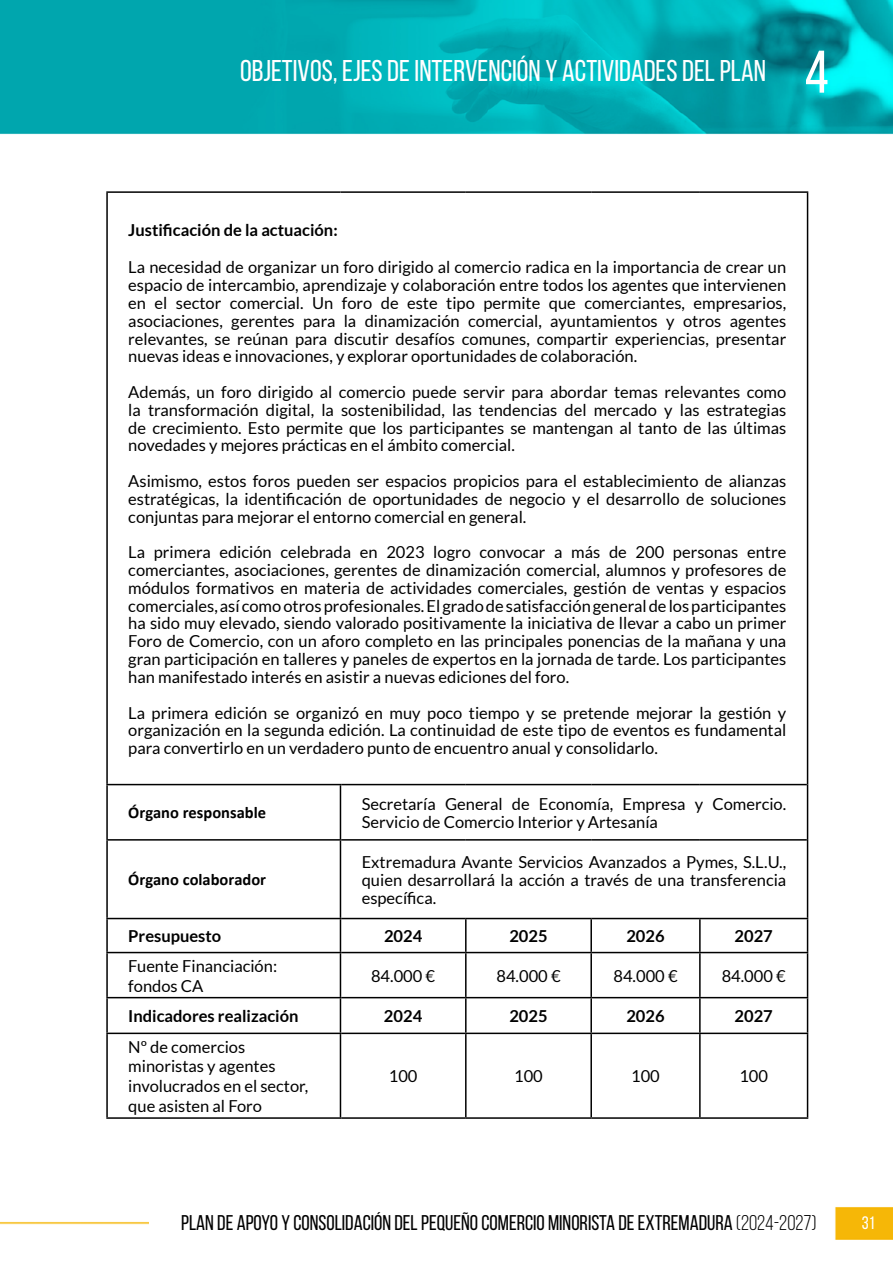
<style>
.page{position:relative;width:893px;height:1263px;background:#fff}
.page>*{position:absolute;margin:0;border:0;box-sizing:border-box;transform-origin:0 0}
.t1{font:30px "Bebas Neue";color:#fff}
.t2{font:21.3px "Bebas Neue";color:#000}
.t3{font:18px "Bebas Neue";color:#fff}
.t4{font:16.5px/17.9px "Lato";color:#000;text-align:justify}
.t5{font:700 16.5px "Lato";color:#000}
.t6{font:700 16.5px "Calibri";color:#000}
.s1{font-size:60px}
.s2{font-style:inherit}
</style>
<div class="page">
<img style="left:0;top:0;width:893px;height:1240px">
<div style="left:149px;top:1209px;width:667px;height:26px;background:#fff"></div>
<hr style="left:106px;top:191px;width:234px;height:2px;background:#000">
<hr style="left:106px;top:193px;width:2px;height:591px;background:#000">
<hr style="left:340px;top:191px;width:126px;height:2px;background:#000">
<hr style="left:466px;top:191px;width:125px;height:2px;background:#000">
<hr style="left:591px;top:191px;width:109px;height:2px;background:#000">
<hr style="left:700px;top:191px;width:108px;height:2px;background:#000">
<hr style="left:341px;top:784px;width:125px;height:1px;background:#000">
<hr style="left:466px;top:784px;width:125px;height:1px;background:#000">
<hr style="left:591px;top:784px;width:109px;height:1px;background:#000">
<hr style="left:700px;top:784px;width:107px;height:1px;background:#000">
<hr style="left:341px;top:839px;width:125px;height:2px;background:#000">
<hr style="left:466px;top:839px;width:125px;height:2px;background:#000">
<hr style="left:591px;top:839px;width:109px;height:2px;background:#000">
<hr style="left:700px;top:839px;width:107px;height:2px;background:#000">
<hr style="left:341px;top:918px;width:125px;height:1px;background:#000">
<hr style="left:466px;top:918px;width:125px;height:1px;background:#000">
<hr style="left:591px;top:918px;width:109px;height:1px;background:#000">
<hr style="left:700px;top:918px;width:108px;height:1px;background:#000">
<hr style="left:807px;top:919px;width:1px;height:33px;background:#000">
<hr style="left:341px;top:952px;width:125px;height:1px;background:#000">
<hr style="left:466px;top:952px;width:125px;height:1px;background:#000">
<hr style="left:591px;top:952px;width:109px;height:1px;background:#000">
<hr style="left:700px;top:952px;width:108px;height:1px;background:#000">
<hr style="left:807px;top:953px;width:1px;height:44px;background:#000">
<hr style="left:341px;top:997px;width:125px;height:1px;background:#000">
<hr style="left:466px;top:997px;width:125px;height:1px;background:#000">
<hr style="left:591px;top:997px;width:109px;height:1px;background:#000">
<hr style="left:700px;top:997px;width:108px;height:1px;background:#000">
<hr style="left:807px;top:998px;width:1px;height:34px;background:#000">
<hr style="left:341px;top:1032px;width:125px;height:2px;background:#000">
<hr style="left:466px;top:1032px;width:125px;height:2px;background:#000">
<hr style="left:465px;top:1034px;width:2px;height:83px;background:#000">
<hr style="left:591px;top:1032px;width:109px;height:2px;background:#000">
<hr style="left:590px;top:1034px;width:2px;height:83px;background:#000">
<hr style="left:700px;top:1032px;width:108px;height:2px;background:#000">
<hr style="left:699px;top:1034px;width:2px;height:83px;background:#000">
<hr style="left:807px;top:1034px;width:1px;height:83px;background:#000">
<hr style="left:341px;top:1117px;width:125px;height:2px;background:#000">
<hr style="left:466px;top:1117px;width:125px;height:2px;background:#000">
<hr style="left:591px;top:1117px;width:109px;height:2px;background:#000">
<hr style="left:700px;top:1117px;width:108px;height:2px;background:#000">
<hr style="left:807px;top:193px;width:1px;height:591px;background:#000">
<hr style="left:106px;top:784px;width:235px;height:1px;background:#000">
<hr style="left:106px;top:785px;width:2px;height:54px;background:#000">
<hr style="left:340px;top:785px;width:1px;height:54px;background:#000">
<hr style="left:807px;top:784px;width:1px;height:56px;background:#000">
<hr style="left:106px;top:839px;width:235px;height:2px;background:#000">
<hr style="left:106px;top:841px;width:2px;height:77px;background:#000">
<hr style="left:340px;top:841px;width:1px;height:77px;background:#000">
<hr style="left:807px;top:840px;width:1px;height:78px;background:#000">
<hr style="left:106px;top:918px;width:235px;height:1px;background:#000">
<hr style="left:106px;top:919px;width:2px;height:33px;background:#000">
<hr style="left:340px;top:919px;width:1px;height:33px;background:#000">
<hr style="left:465px;top:919px;width:2px;height:33px;background:#000">
<hr style="left:590px;top:919px;width:2px;height:33px;background:#000">
<hr style="left:699px;top:919px;width:2px;height:33px;background:#000">
<hr style="left:106px;top:952px;width:235px;height:1px;background:#000">
<hr style="left:106px;top:953px;width:2px;height:44px;background:#000">
<hr style="left:340px;top:953px;width:1px;height:44px;background:#000">
<hr style="left:465px;top:953px;width:2px;height:44px;background:#000">
<hr style="left:590px;top:953px;width:2px;height:44px;background:#000">
<hr style="left:699px;top:953px;width:2px;height:44px;background:#000">
<hr style="left:106px;top:997px;width:235px;height:1px;background:#000">
<hr style="left:106px;top:998px;width:2px;height:34px;background:#000">
<hr style="left:340px;top:998px;width:1px;height:34px;background:#000">
<hr style="left:465px;top:998px;width:2px;height:34px;background:#000">
<hr style="left:590px;top:998px;width:2px;height:34px;background:#000">
<hr style="left:699px;top:998px;width:2px;height:34px;background:#000">
<hr style="left:106px;top:1032px;width:235px;height:2px;background:#000">
<hr style="left:106px;top:1034px;width:2px;height:83px;background:#000">
<hr style="left:340px;top:1034px;width:1px;height:83px;background:#000">
<hr style="left:106px;top:1117px;width:235px;height:2px;background:#000">
<h1 class="t1" style="left:240px;top:55px;width:590px">OBJETIVOS, EJES DE INTERVENCIÓN Y ACTIVIDADES DEL PLAN <span class="s1">4</span></h1>
<p class="t5" style="left:128px;top:220px;width:211px">Justificación de la actuación:</p>
<p class="t4" style="left:128px;top:258px;width:659px">La necesidad de organizar un foro dirigido al comercio radica en la importancia de crear un espacio de intercambio, aprendizaje y colaboración entre todos los agentes que intervienen en el sector comercial. Un foro de este tipo permite que comerciantes, empresarios, asociaciones, gerentes para la dinamización comercial, ayuntamientos y otros agentes relevantes, se reúnan para discutir desafíos comunes, compartir experiencias, presentar nuevas ideas e innovaciones, y explorar oportunidades de colaboración.</p>
<p class="t4" style="left:128px;top:383px;width:659px">Además, un foro dirigido al comercio puede servir para abordar temas relevantes como la transformación digital, la sostenibilidad, las tendencias del mercado y las estrategias de crecimiento. Esto permite que los participantes se mantengan al tanto de las últimas novedades y mejores prácticas en el ámbito comercial.</p>
<p class="t4" style="left:128px;top:472px;width:659px">Asimismo, estos foros pueden ser espacios propicios para el establecimiento de alianzas estratégicas, la identificación de oportunidades de negocio y el desarrollo de soluciones conjuntas para mejorar el entorno comercial en general.</p>
<p class="t4" style="left:128px;top:543px;width:659px">La primera edición celebrada en 2023 logro convocar a más de 200 personas entre comerciantes, asociaciones, gerentes de dinamización comercial, alumnos y profesores de módulos formativos en materia de actividades comerciales, gestión de ventas y espacios comerciales, así como otros profesionales. El grado de satisfacción general de los participantes ha sido muy elevado, siendo valorado positivamente la iniciativa de llevar a cabo un primer Foro de Comercio, con un aforo completo en las principales ponencias de la mañana y una gran participación en talleres y paneles de expertos en la jornada de tarde. Los participantes han manifestado interés en asistir a nuevas ediciones del foro.</p>
<p class="t4" style="left:128px;top:703px;width:659px">La primera edición se organizó en muy poco tiempo y se pretende mejorar la gestión y organización en la segunda edición. La continuidad de este tipo de eventos es fundamental para convertirlo en un verdadero punto de encuentro anual y consolidarlo.</p>
<p class="t6" style="left:128px;top:802px;width:139px">Órgano responsable</p>
<p class="t4" style="left:362px;top:795px;width:426px">Secretaría General de Economía, Empresa y Comercio.<br>Servicio de Comercio Interior y Artesanía</p>
<p class="t6" style="left:128px;top:869px;width:139px">Órgano colaborador</p>
<p class="t4" style="left:362px;top:853px;width:426px">Extremadura Avante Servicios Avanzados a Pymes, S.L.U., quien desarrollará la acción a través de una transferencia específica.</p>
<p class="t5" style="left:128px;top:927px;width:94px">Presupuesto</p>
<p class="t5" style="left:384px;top:927px;width:40px">2024</p>
<p class="t5" style="left:509px;top:927px;width:40px">2025</p>
<p class="t5" style="left:626px;top:927px;width:40px">2026</p>
<p class="t5" style="left:735px;top:927px;width:40px">2027</p>
<p class="t4" style="left:128px;top:956px;width:150px;line-height:19.8px">Fuente Financiación: fondos CA</p>
<p class="t4" style="left:371px;top:967px;width:66px">84.000 €</p>
<p class="t4" style="left:496px;top:967px;width:66px">84.000 €</p>
<p class="t4" style="left:613px;top:967px;width:66px">84.000 €</p>
<p class="t4" style="left:722px;top:967px;width:66px">84.000 €</p>
<p class="t5" style="left:128px;top:1006px;width:172px">Indicadores realización</p>
<p class="t5" style="left:384px;top:1006px;width:40px">2024</p>
<p class="t5" style="left:509px;top:1006px;width:40px">2025</p>
<p class="t5" style="left:626px;top:1006px;width:40px">2026</p>
<p class="t5" style="left:735px;top:1006px;width:40px">2027</p>
<p class="t4" style="left:128px;top:1036px;width:182px;line-height:19.8px;text-align:left">Nº de comercios minoristas y agentes involucrados en el sector, que asisten al Foro</p>
<p class="t4" style="left:389px;top:1067px;width:30px">100</p>
<p class="t4" style="left:514px;top:1067px;width:30px">100</p>
<p class="t4" style="left:631px;top:1067px;width:30px">100</p>
<p class="t4" style="left:739px;top:1067px;width:30px">100</p>
<p class="t2" style="left:181px;top:1211px;width:637px">PLAN DE APOYO Y CONSOLIDACIÓN DEL PEQUEÑO COMERCIO MINORISTA DE EXTREMADURA <span class="s2">(2024-2027)</span></p>
<p class="t3" style="left:862px;top:1213px;width:15px">31</p>
</div>
